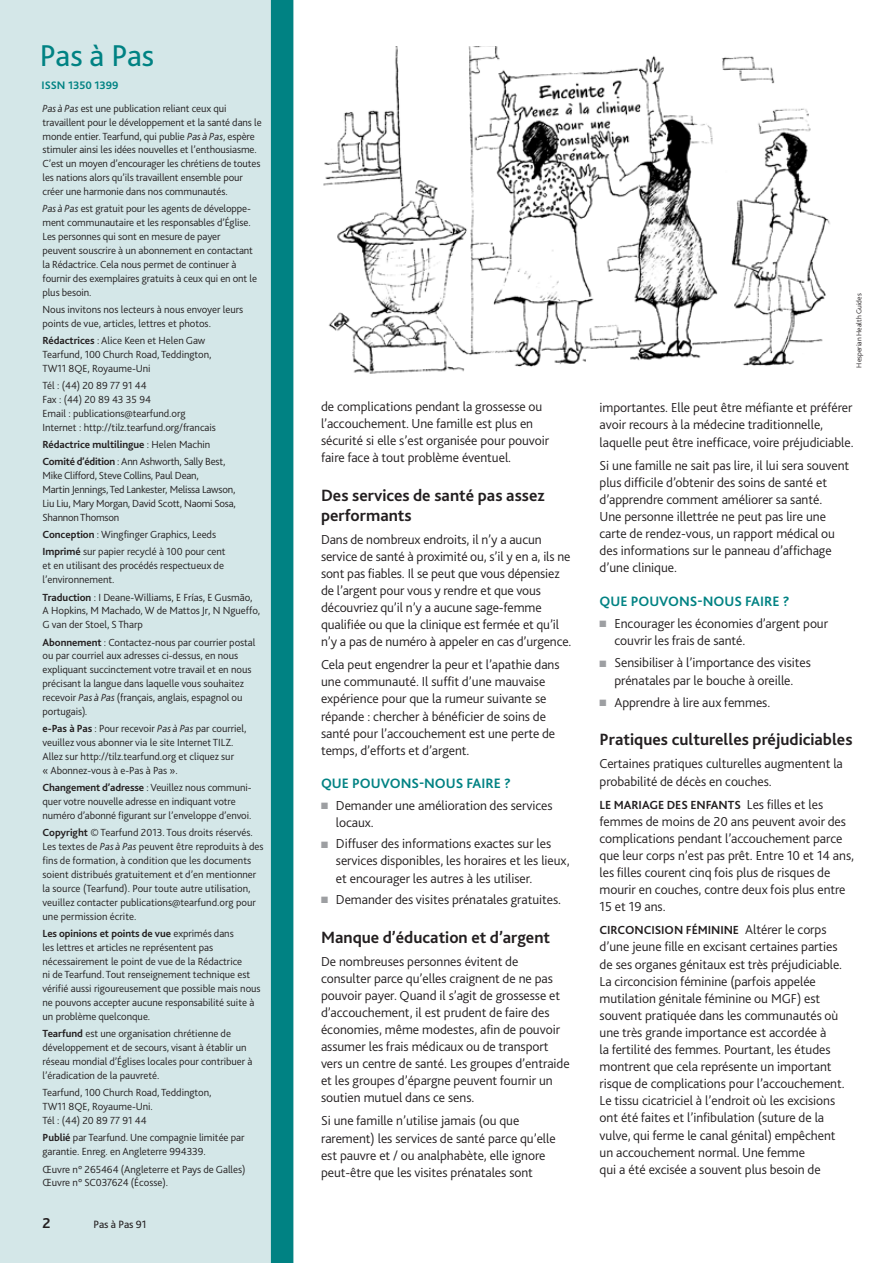
<style>
.page{position:relative;width:893px;height:1263px;background:#fff}
.page>*{position:absolute;margin:0;border:0;box-sizing:border-box;transform-origin:0 0}
.t1{font:31.5px "Bliss 2";letter-spacing:-.01em;color:#008283}
.t2{font:700 17.1px/19.5px "Bliss 2";color:#231f20}
.t3{font:700 15px "Bliss 2";color:#231f20}
.t4{font:700 14.25px "Bliss 2";color:#008283}
.t5{font:300 13.65px/17.1px "Bliss 2";letter-spacing:-.005em;color:#231f20}
.t6{font:700 12.3px "Bliss 2";letter-spacing:-.005em;color:#231f20}
.t7{font:700 11.4px "Bliss 2";color:#008283}
.t8{font:11.1px "Bliss 2";letter-spacing:-.005em;color:#231f20}
.t9{font:300 10.8px/14px "Bliss 2";letter-spacing:-.005em;color:#231f20}
.t10{font:700 10.8px/17.2px "Bliss 2";letter-spacing:-.005em;color:#231f20}
.t11{font:300 7.5px "Bliss 2";color:#231f20}
.s1{font-style:italic}
.s2{font-weight:700}
.s3{font-weight:300}
.s4{color:#9d9fa2}
.s5{font-weight:300;font-size:13.65px}
.s6{font-weight:700;font-size:12.3px}
</style>
<div class="page">
<div style="left:0;top:0;width:286px;height:1263px;background:#d4e7e8"></div>
<div style="left:271px;top:0;width:22px;height:1263px;background:#008283"></div>
<img style="left:323px;top:47px;width:507px;height:327px">
<h1 class="t1" style="left:40px;top:36px;width:116px">Pas à Pas</h1>
<p class="t7" style="left:42px;top:78px;width:78px">ISSN 1350 1399</p>
<p class="t9" style="left:43px;top:101px;width:221px"><span class="s1">Pas à Pas</span> est une publication reliant ceux qui travaillent pour le développement et la santé dans le monde entier. Tearfund, qui publie <span class="s1">Pas à Pas</span>, espère stimuler ainsi les idées nouvelles et l’enthousiasme.<br>C’est un moyen d’encourager les chrétiens de toutes les nations alors qu’ils travaillent ensemble pour créer une harmonie dans nos communautés.</p>
<p class="t9" style="left:43px;top:201px;width:216px"><span class="s1">Pas à Pas</span> est gratuit pour les agents de développe&shy;ment communautaire et les responsables d’Église.<br>Les personnes qui sont en mesure de payer peuvent souscrire à un abonnement en contactant la Rédactrice. Cela nous permet de continuer à fournir des exemplaires gratuits à ceux qui en ont le plus besoin.</p>
<p class="t9" style="left:43px;top:302px;width:202px">Nous invitons nos lecteurs à nous envoyer leurs points de vue, articles, lettres et photos.</p>
<p class="t9" style="left:43px;top:333px;width:170px"><span class="s2">Rédactrices</span> : Alice Keen et Helen Gaw<br>Tearfund, 100 Church Road, Teddington,<br>TW11 8QE, Royaume-Uni</p>
<p class="t9" style="left:43px;top:378px;width:175px">Tél : (44) 20 89 77 91 44<br>Fax : (44) 20 89 43 35 94<br>Email : publications@tearfund.org<br>Internet : http://tilz.tearfund.org/francais</p>
<p class="t10" style="left:43px;top:436px;width:184px">Rédactrice multilingue <span class="s3">: Helen Machin<br></span>Comité d’édition <span class="s3">: Ann Ashworth, Sally Best,</span></p>
<p class="t9" style="left:43px;top:468px;width:195px">Mike Clifford, Steve Collins, Paul Dean,<br>Martin Jennings, Ted Lankester, Melissa Lawson, Liu Liu, Mary Morgan, David Scott, Naomi Sosa, Shannon Thomson</p>
<p class="t9" style="left:43px;top:526px;width:185px;line-height:17.2px"><span class="s2">Conception</span> : Wingfinger Graphics, Leeds<br><span class="s2">Imprimé</span> sur papier recyclé à 100 pour cent</p>
<p class="t9" style="left:43px;top:558px;width:183px">et en utilisant des procédés respectueux de l’environnement.</p>
<p class="t9" style="left:43px;top:590px;width:219px"><span class="s2">Traduction</span> : I Deane-Williams, E Frías, E Gusmão,<br>A Hopkins, M Machado, W de Mattos Jr, N Ngueffo,<br>G van der Stoel, S Tharp</p>
<p class="t9" style="left:43px;top:635px;width:214px"><span class="s2">Abonnement</span> : Contactez-nous par courrier postal ou par courriel aux adresses ci-dessus, en nous expliquant succinctement votre travail et en nous précisant la langue dans laquelle vous souhaitez recevoir <span class="s1">Pas à Pas</span> (français, anglais, espagnol ou portugais)<span class="s1">.</span></p>
<p class="t9" style="left:43px;top:721px;width:205px"><span class="s2">e-Pas à Pas</span> : Pour recevoir <span class="s1">Pas à Pas</span> par courriel, veuillez vous abonner via le site Internet TILZ.<br>Allez sur http://tilz.tearfund.org et cliquez sur<br>« Abonnez-vous à e-Pas à Pas ».</p>
<p class="t9" style="left:43px;top:780px;width:210px"><span class="s2">Changement d’adresse</span> : Veuillez nous communi&shy;quer votre nouvelle adresse en indiquant votre numéro d’abonné figurant sur l’enveloppe d’envoi.</p>
<p class="t9" style="left:43px;top:825px;width:223px"><span class="s2">Copyright</span> © Tearfund 2013. Tous droits réservés.<br>Les textes de <span class="s1">Pas à Pas</span> peuvent être reproduits à des fins de formation, à condition que les documents soient distribués gratuitement et d’en mentionner la source (Tearfund). Pour toute autre utilisation, veuillez contacter publications@tearfund.org pour une permission écrite.</p>
<p class="t9" style="left:43px;top:926px;width:220px"><span class="s2">Les opinions et points de vue</span> exprimés dans<br>les lettres et articles ne représentent pas nécessairement le point de vue de la Rédactrice<br>ni de Tearfund. Tout renseignement technique est vérifié aussi rigoureusement que possible mais nous ne pouvons accepter aucune responsabilité suite à un problème quelconque.</p>
<p class="t9" style="left:43px;top:1026px;width:212px"><span class="s2">Tearfund</span> est une organisation chrétienne de développement et de secours, visant à établir un réseau mondial d’Églises locales pour contribuer à l’éradication de la pauvreté.</p>
<p class="t9" style="left:43px;top:1085px;width:170px">Tearfund, 100 Church Road, Teddington,<br>TW11 8QE, Royaume-Uni.<br>Tél : (44) 20 89 77 91 44</p>
<p class="t9" style="left:43px;top:1130px;width:204px"><span class="s2">Publié</span> par Tearfund. Une compagnie limitée par garantie. Enreg. en Angleterre 994339.</p>
<p class="t9" style="left:43px;top:1162px;width:205px">Œuvre n° 265464 (Angleterre et Pays de Galles)<br>Œuvre n° SC037624 (Écosse).</p>
<p class="t3" style="left:43px;top:1213px;width:10px">2</p>
<p class="t8" style="left:94px;top:1217px;width:54px">Pas à Pas 91</p>
<p class="t5" style="left:321px;top:398px;width:230px">de complications pendant la grossesse ou l’accouchement. Une famille est plus en sécurité si elle s’est organisée pour pouvoir faire face à tout problème éventuel.</p>
<p class="t2" style="left:321px;top:485px;width:225px">Des services de santé pas assez performants</p>
<p class="t5" style="left:321px;top:530px;width:252px">Dans de nombreux endroits, il n’y a aucun service de santé à proximité ou, s’il y en a, ils ne sont pas fiables. Il se peut que vous dépensiez de l’argent pour vous y rendre et que vous découvriez qu’il n’y a aucune sage-femme qualifiée ou que la clinique est fermée et qu’il n’y a pas de numéro à appeler en cas d’urgence.</p>
<p class="t5" style="left:321px;top:656px;width:240px">Cela peut engendrer la peur et l’apathie dans une communauté. Il suffit d’une mauvaise expérience pour que la rumeur suivante se répande : chercher à bénéficier de soins de santé pour l’accouchement est une perte de temps, d’efforts et d’argent.</p>
<p class="t4" style="left:321px;top:775px;width:192px">Que pouvons-nous fai re ?</p>
<p class="t5" style="left:336px;top:796px;width:218px;text-indent:-15px"><span class="s4">■</span> Demander une amélioration des services locaux.</p>
<p class="t5" style="left:336px;top:835px;width:235px;text-indent:-15px"><span class="s4">■</span> Diffuser des informations exactes sur les services disponibles, les horaires et les lieux, et encourager les autres à les utiliser.</p>
<p class="t5" style="left:321px;top:890px;width:242px"><span class="s4">■</span> Demander des visites prénatales gratuites.</p>
<p class="t2" style="left:321px;top:927px;width:231px">Manque d’éducation et d’argent</p>
<p class="t5" style="left:321px;top:952px;width:250px">De nombreuses personnes évitent de consulter parce qu’elles craignent de ne pas pouvoir payer. Quand il s’agit de grossesse et d’accouchement, il est prudent de faire des économies, même modestes, afin de pouvoir assumer les frais médicaux ou de transport vers un centre de santé. Les groupes d’entraide et les groupes d’épargne peuvent fournir un soutien mutuel dans ce sens.</p>
<p class="t5" style="left:321px;top:1112px;width:236px">Si une famille n’utilise jamais (ou que rarement) les services de santé parce qu’elle est pauvre et / ou analphabète, elle ignore peut-être que les visites prénatales sont</p>
<p class="t11" style="left:854px;top:368px;width:76px;rotate:-90deg">Hesperian Health Guides</p>
<p class="t5" style="left:600px;top:399px;width:256px">importantes. Elle peut être méfiante et préférer avoir recours à la médecine traditionnelle, laquelle peut être inefficace, voire préjudiciable.</p>
<p class="t5" style="left:600px;top:456px;width:251px">Si une famille ne sait pas lire, il lui sera souvent plus difficile d’obtenir des soins de santé et d’apprendre comment améliorer sa santé.<br>Une personne illettrée ne peut pas lire une carte de rendez-vous, un rapport médical ou des informations sur le panneau d’affichage d’une clinique.</p>
<p class="t4" style="left:600px;top:592px;width:192px">Que pouvons-nous fai re ?</p>
<p class="t5" style="left:614px;top:615px;width:215px;text-indent:-15px"><span class="s4">■</span> Encourager les économies d’argent pour couvrir les frais de santé.</p>
<p class="t5" style="left:600px;top:654px;width:213px;text-align:center"><span class="s4">■</span> Sensibiliser à l’importance des visites prénatales par le bouche à oreille.</p>
<p class="t5" style="left:600px;top:693px;width:172px"><span class="s4">■</span> Apprendre à lire aux femmes.</p>
<p class="t2" style="left:600px;top:729px;width:254px">Pratiques culturelles préjudiciables</p>
<p class="t5" style="left:600px;top:755px;width:245px">Certaines pratiques culturelles augmentent la probabilité de décès en couches.</p>
<p class="t6" style="left:600px;top:797px;width:225px">Le mariage d es enfants <span class="s5">Les filles et les</span></p>
<p class="t5" style="left:600px;top:812px;width:256px">femmes de moins de 20 ans peuvent avoir des complications pendant l’accouchement parce que leur corps n’est pas prêt. Entre 10 et 14 ans, les filles courent cinq fois plus de risques de mourir en couches, contre deux fois plus entre 15 et 19 ans.</p>
<p class="t6" style="left:600px;top:922px;width:51px">Ci rconcisi</p>
<p class="t5" style="left:600px;top:921px;width:247px;text-indent:65px"><span class="s6">on fémi ni ne</span> Altérer le corps d’une jeune fille en excisant certaines parties de ses organes génitaux est très préjudiciable.<br>La circoncision féminine (parfois appelée mutilation génitale féminine ou MGF) est souvent pratiquée dans les communautés où une très grande importance est accordée à<br>la fertilité des femmes. Pourtant, les études montrent que cela représente un important risque de complications pour l’accouchement.<br>Le tissu cicatriciel à l’endroit où les excisions ont été faites et l’infibulation (suture de la vulve, qui ferme le canal génital) empêchent un accouchement normal. Une femme<br>qui a été excisée a souvent plus besoin de</p>
</div>
